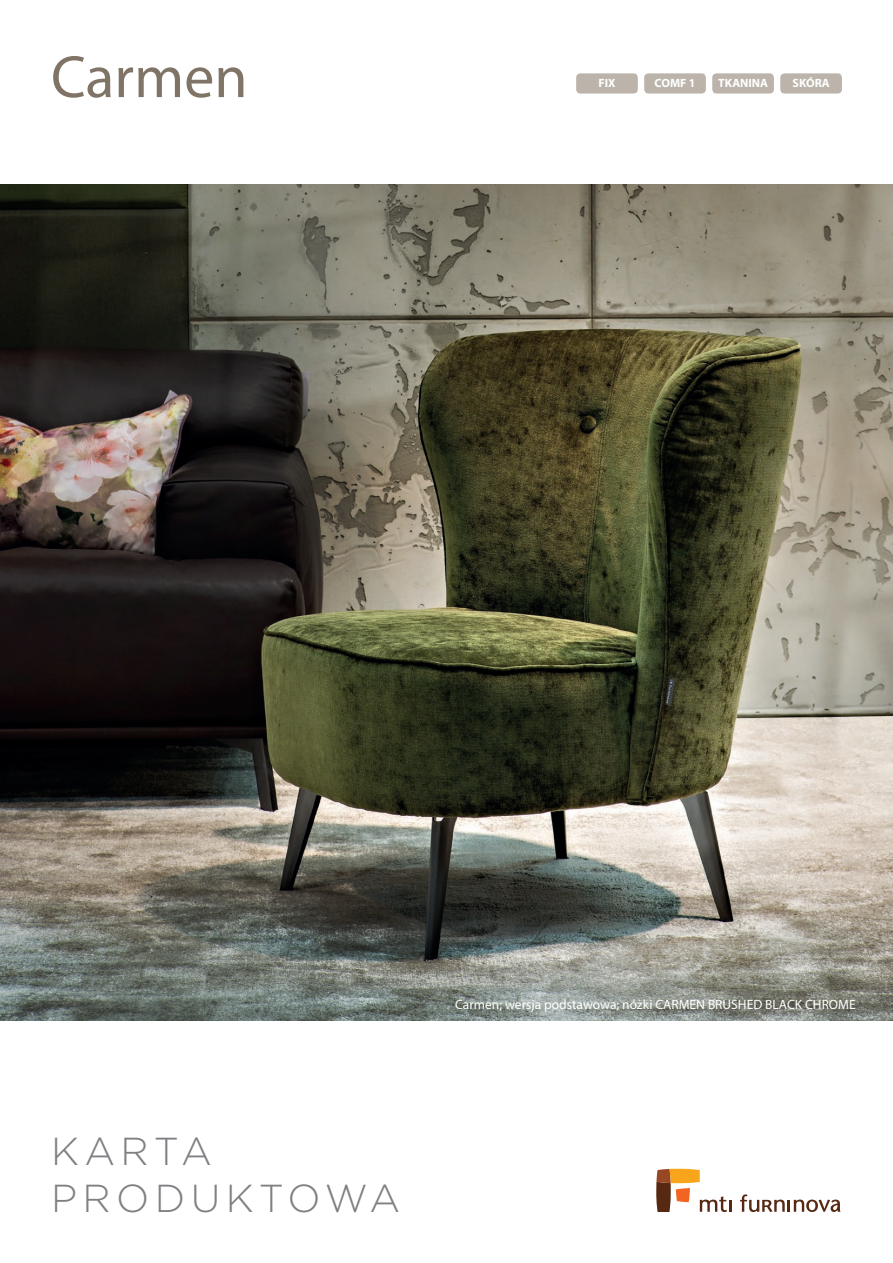
<style>
.page{position:relative;width:893px;height:1263px;background:#fff}
.page>*{position:absolute;margin:0;border:0;box-sizing:border-box;transform-origin:0 0}
.t1{font:60px "Myriad Pro";color:#807466}
.t2{font:300 39px/46.8px "Gotham";letter-spacing:.14em;color:#7e8083}
.t3{font:13.5px "Myriad Pro";color:#fff}
.t4{font:700 12px "Myriad Pro";color:#fff}
</style>
<div class="page">
<img style="left:0;top:185px;width:893px;height:835px">
<svg style="left:656px;top:1169px;width:76px;height:43px"></svg>
<svg style="left:740px;top:1194px;width:100px;height:18px"></svg>
<div style="left:576px;top:73px;width:62px;height:21px;background:#bcb4aa;border-radius:4px"></div>
<div style="left:712px;top:73px;width:62px;height:21px;background:#bcb4aa;border-radius:4px"></div>
<div style="left:780px;top:73px;width:62px;height:21px;background:#bcb4aa;border-radius:4px"></div>
<div style="left:644px;top:73px;width:62px;height:21px;background:#bcb4aa;border-radius:4px"></div>
<h1 class="t1" style="left:51px;top:40px;width:198px">Carmen</h1>
<p class="t4" style="left:598px;top:75px;width:19px">FIX</p>
<p class="t4" style="left:655px;top:75px;width:42px">COMF 1</p>
<p class="t4" style="left:718px;top:75px;width:51px">TKANINA</p>
<p class="t4" style="left:793px;top:75px;width:39px">SKÓRA</p>
<h2 class="t2" style="left:51px;top:1127px;width:351px">KARTA<br>PRODUKTOWA</h2>
<p class="t3" style="left:455px;top:996px;width:402px">Carmen; wersja podstawowa; nóżki CARMEN BRUSHED BLACK CHROME</p>
</div>
